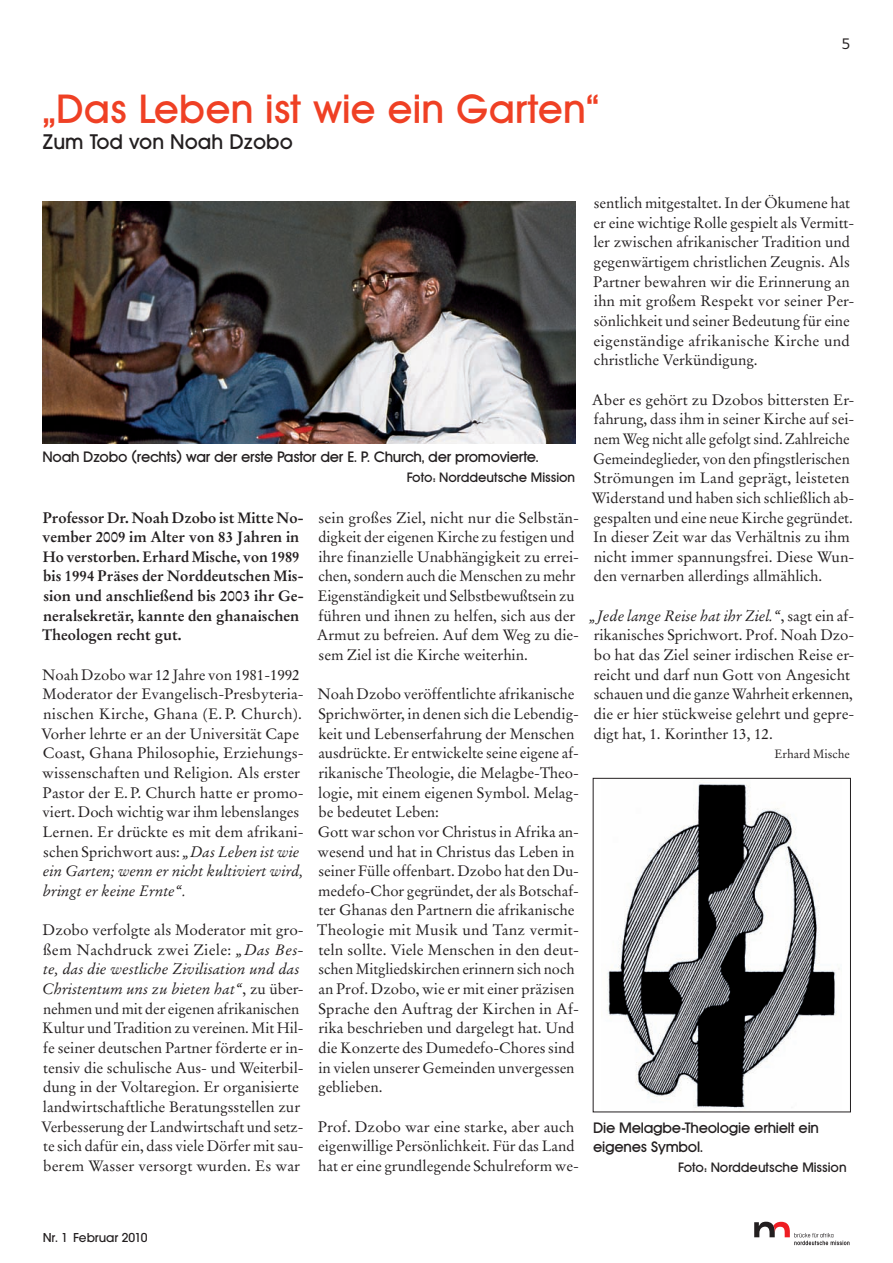
<style>
.page{position:relative;width:893px;height:1263px;background:#fff}
.page>*{position:absolute;margin:0;border:0;box-sizing:border-box;transform-origin:0 0}
.t1{font:500 40.5px "Avant Garde Two BQ";color:#ef4024}
.t2{font:500 21px "Avant Garde Two BQ";color:#231f20}
.t3{font:15px/19.6px "Stempel Garamond";color:#231f20}
.t4{font:700 15px/19.6px "Stempel Garamond";color:#231f20}
.t5{font:500 15px/19.8px "Avant Garde Two BQ";letter-spacing:-.02em;color:#231f20}
.t6{font:15px "Monitor";color:#231f20}
.t7{font:500 13.5px "Avant Garde Two BQ";letter-spacing:-.005em;color:#231f20}
.t8{font:500 13.5px "Avant Gard";letter-spacing:-.005em;color:#231f20}
.t9{font:12px "Stempel Garamond";color:#231f20}
.s1{font-style:italic}
</style>
<div class="page">
<svg style="left:754px;top:1222px;width:95px;height:23px"></svg>
<img style="left:43px;top:202px;width:532px;height:242px">
<img style="left:607px;top:782px;width:232px;height:326px">
<div style="left:593px;top:778px;width:258px;height:334px;border:1px solid #231f20"></div>
<h1 class="t1" style="left:43px;top:95px;width:558px">„Das Leben ist wie ein Garten“</h1>
<h2 class="t2" style="left:43px;top:134px;width:252px">Zum Tod von Noah Dzobo</h2>
<p class="t6" style="left:841px;top:38px;width:11px">5</p>
<p class="t5" style="left:43px;top:448px;width:498px">Noah Dzobo (rechts) war der erste Pastor der E. P. Church, der promovierte.</p>
<p class="t7" style="left:407px;top:472px;width:170px">Foto: Norddeutsche Mission</p>
<p class="t4" style="left:42px;top:509px;width:263px">Professor Dr. Noah Dzobo ist Mitte No&shy;vember 2009 im Alter von 83 Jahren in Ho verstorben. Erhard Mische, von 1989 bis 1994 Präses der Norddeutschen Mis&shy;sion und anschließend bis 2003 ihr Ge&shy;neralsekretär, kannte den ghanaischen Theologen recht gut.</p>
<p class="t3" style="left:41px;top:666px;width:264px">Noah Dzobo war 12 Jahre von 1981-1992<br>Moderator der Evangelisch-Presbyteria&shy;nischen Kirche, Ghana (E. P. Church).<br>Vorher lehrte er an der Universität Cape Coast, Ghana Philosophie, Erziehungs&shy;wissenschaften und Religion. Als erster Pastor der E. P. Church hatte er promo&shy;viert. Doch wichtig war ihm lebenslanges Lernen. Er drückte es mit dem afrikani&shy;schen Sprichwort aus: <span class="s1">„Das Leben ist wie ein Garten; wenn er nicht kultiviert wird, bringt er keine Ernte“.</span></p>
<p class="t3" style="left:41px;top:921px;width:264px">Dzobo verfolgte als Moderator mit gro&shy;ßem Nachdruck zwei Ziele: <span class="s1">„Das Bes&shy;te, das die westliche Zivilisation und das Christentum uns zu bieten hat“</span>, zu über&shy;nehmen und mit der eigenen afrikanischen Kultur und Tradition zu vereinen. Mit Hil&shy;fe seiner deutschen Partner förderte er in&shy;tensiv die schulische Aus- und Weiterbil&shy;dung in der Voltaregion. Er organisierte landwirtschaftliche Beratungsstellen zur Verbesserung der Landwirtschaft und setz&shy;te sich dafür ein, dass viele Dörfer mit sau&shy;berem Wasser versorgt wurden. Es war</p>
<p class="t3" style="left:317px;top:509px;width:264px">sein großes Ziel, nicht nur die Selbstän&shy;digkeit der eigenen Kirche zu festigen und ihre finanzielle Unabhängigkeit zu errei&shy;chen, sondern auch die Menschen zu mehr Eigenständigkeit und Selbstbewußtsein zu führen und ihnen zu helfen, sich aus der Armut zu befreien. Auf dem Weg zu die&shy;sem Ziel ist die Kirche weiterhin.</p>
<p class="t3" style="left:317px;top:686px;width:263px">Noah Dzobo veröffentlichte afrikanische Sprichwörter, in denen sich die Lebendig&shy;keit und Lebenserfahrung der Menschen ausdrückte. Er entwickelte seine eigene af&shy;rikanische Theologie, die Melagbe-Theo&shy;logie, mit einem eigenen Symbol. Melag&shy;be bedeutet Leben:<br>Gott war schon vor Christus in Afrika an&shy;wesend und hat in Christus das Leben in seiner Fülle offenbart. Dzobo hat den Du&shy;medefo-Chor gegründet, der als Botschaf&shy;ter Ghanas den Partnern die afrikanische Theologie mit Musik und Tanz vermit&shy;teln sollte. Viele Menschen in den deut&shy;schen Mitgliedskirchen erinnern sich noch an Prof. Dzobo, wie er mit einer präzisen Sprache den Auftrag der Kirchen in Af&shy;rika beschrieben und dargelegt hat. Und die Konzerte des Dumedefo-Chores sind in vielen unserer Gemeinden unvergessen geblieben.</p>
<p class="t3" style="left:318px;top:1118px;width:263px">Prof. Dzobo war eine starke, aber auch eigenwillige Persönlichkeit. Für das Land hat er eine grundlegende Schulreform we-</p>
<p class="t3" style="left:593px;top:195px;width:263px">sentlich mitgestaltet. In der Ökumene hat er eine wichtige Rolle gespielt als Vermitt&shy;ler zwischen afrikanischer Tradition und gegenwärtigem christlichen Zeugnis. Als Partner bewahren wir die Erinnerung an ihn mit großem Respekt vor seiner Per&shy;sönlichkeit und seiner Bedeutung für eine eigenständige afrikanische Kirche und christliche Verkündigung.</p>
<p class="t3" style="left:592px;top:391px;width:264px">Aber es gehört zu Dzobos bittersten Er&shy;fahrung, dass ihm in seiner Kirche auf sei&shy;nem Weg nicht alle gefolgt sind. Zahlreiche Gemeindeglieder, von den pfingstlerischen Strömungen im Land geprägt, leisteten Widerstand und haben sich schließlich ab&shy;gespalten und eine neue Kirche gegründet.<br>In dieser Zeit war das Verhältnis zu ihm nicht immer spannungsfrei. Diese Wun&shy;den vernarben allerdings allmählich.</p>
<p class="t3" style="left:590px;top:607px;width:266px"><span class="s1">„Jede lange Reise hat ihr Ziel.“</span>, sagt ein af&shy;rikanisches Sprichwort. Prof. Noah Dzo&shy;bo hat das Ziel seiner irdischen Reise er&shy;reicht und darf nun Gott von Angesicht schauen und die ganze Wahrheit erkennen, die er hier stückweise gelehrt und gepre&shy;digt hat, 1. Korinther 13, 12.</p>
<p class="t9" style="left:774px;top:749px;width:77px">Erhard Mische</p>
<p class="t5" style="left:593px;top:1118px;width:227px">Die Melagbe-Theologie erhielt ein eigenes Symbol.</p>
<p class="t7" style="left:678px;top:1162px;width:170px">Foto: Norddeutsche Mission</p>
<p class="t8" style="left:43px;top:1232px;width:106px">Nr. 1 Februar 2010</p>
</div>
